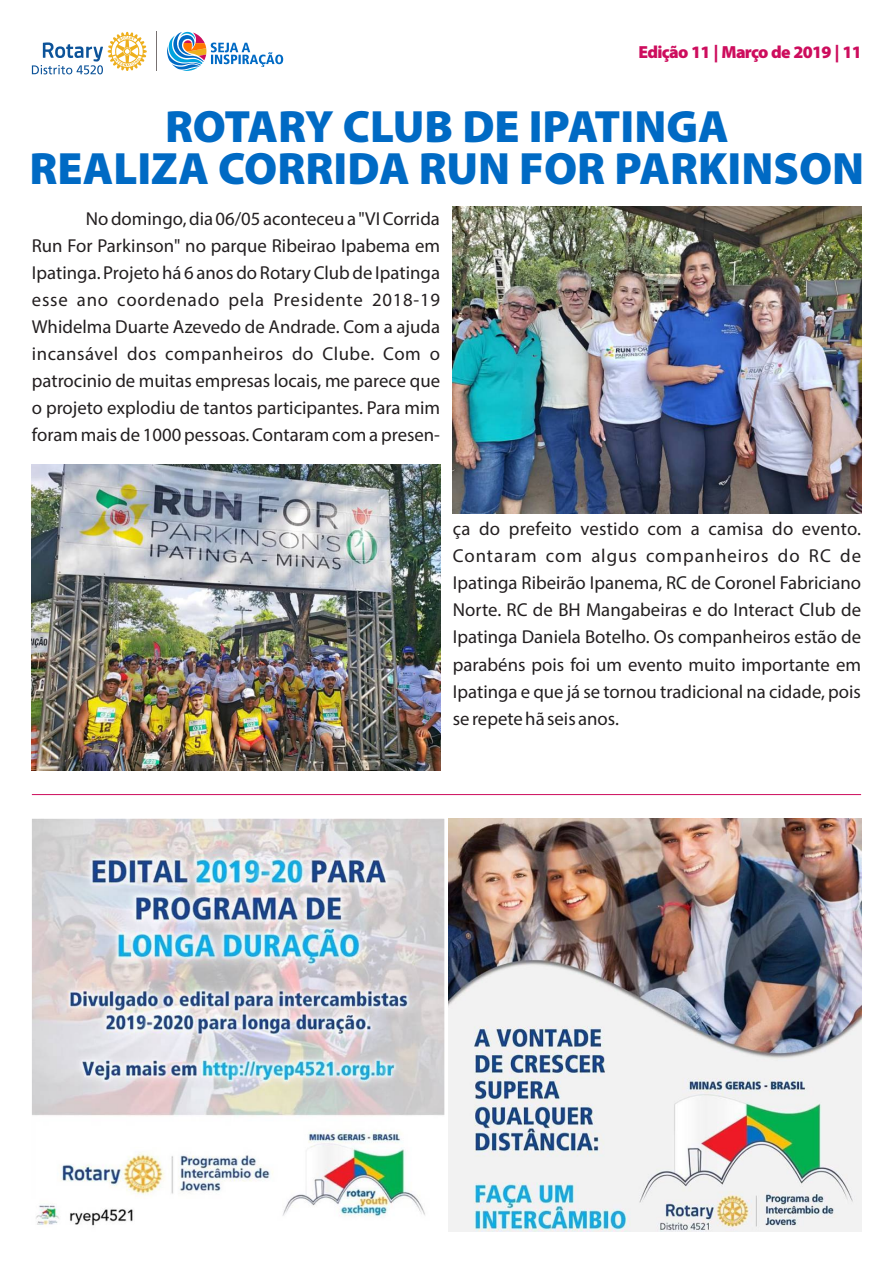
<style>
.page{position:relative;width:893px;height:1263px;background:#fff}
.page>*{position:absolute;margin:0;border:0;box-sizing:border-box;transform-origin:0 0}
.t1{font:900 45.45px/42px "Myriad Pro";color:#006ac4;text-align:center}
.t2{font:18.75px/27px "Myriad Pro";color:#231f20;text-align:justify}
.t3{font:900 17.55px "Myriad Pro";letter-spacing:-.04em;color:#cd0d5d}
</style>
<div class="page">
<hr style="left:157px;top:32px;width:1px;height:39px;background:#777171">
<svg style="left:167px;top:32px;width:116px;height:39px"></svg>
<svg style="left:32px;top:32px;width:115px;height:42px"></svg>
<img style="left:449px;top:819px;width:412px;height:412px">
<img style="left:32px;top:819px;width:412px;height:412px">
<hr style="left:32px;top:794px;width:829px;height:1px;background:#cd0d5d">
<img style="left:32px;top:464px;width:408px;height:306px">
<img style="left:453px;top:207px;width:408px;height:306px">
<p class="t3" style="left:638px;top:44px;width:225px">Edição 11 | Março de 2019 | 11</p>
<h1 class="t1" style="left:29px;top:110px;width:836px">ROTARY CLUB DE IPATINGA<br>REALIZA CORRIDA RUN FOR PARKINSON</h1>
<p class="t2" style="left:32px;top:207px;width:410px;text-indent:54px">No domingo, dia 06/05 aconteceu a "VI Corrida Run For Parkinson" no parque Ribeirao Ipabema em Ipatinga. Projeto há 6 anos do Rotary Club de Ipatinga esse ano coordenado pela Presidente 2018-19<br>Whidelma Duarte Azevedo de Andrade. Com a ajuda incansável dos companheiros do Clube. Com o patrocinio de muitas empresas locais, me parece que o projeto explodiu de tantos participantes. Para mim foram mais de 1000 pessoas. Contaram com a presen-</p>
<p class="t2" style="left:453px;top:517px;width:410px">ça do prefeito vestido com a camisa do evento.<br>Contaram com algus companheiros do RC de Ipatinga Ribeirão Ipanema, RC de Coronel Fabriciano Norte. RC de BH Mangabeiras e do Interact Club de Ipatinga Daniela Botelho. Os companheiros estão de parabéns pois foi um evento muito importante em Ipatinga e que já se tornou tradicional na cidade, pois se repete hã seis anos.</p>
</div>
